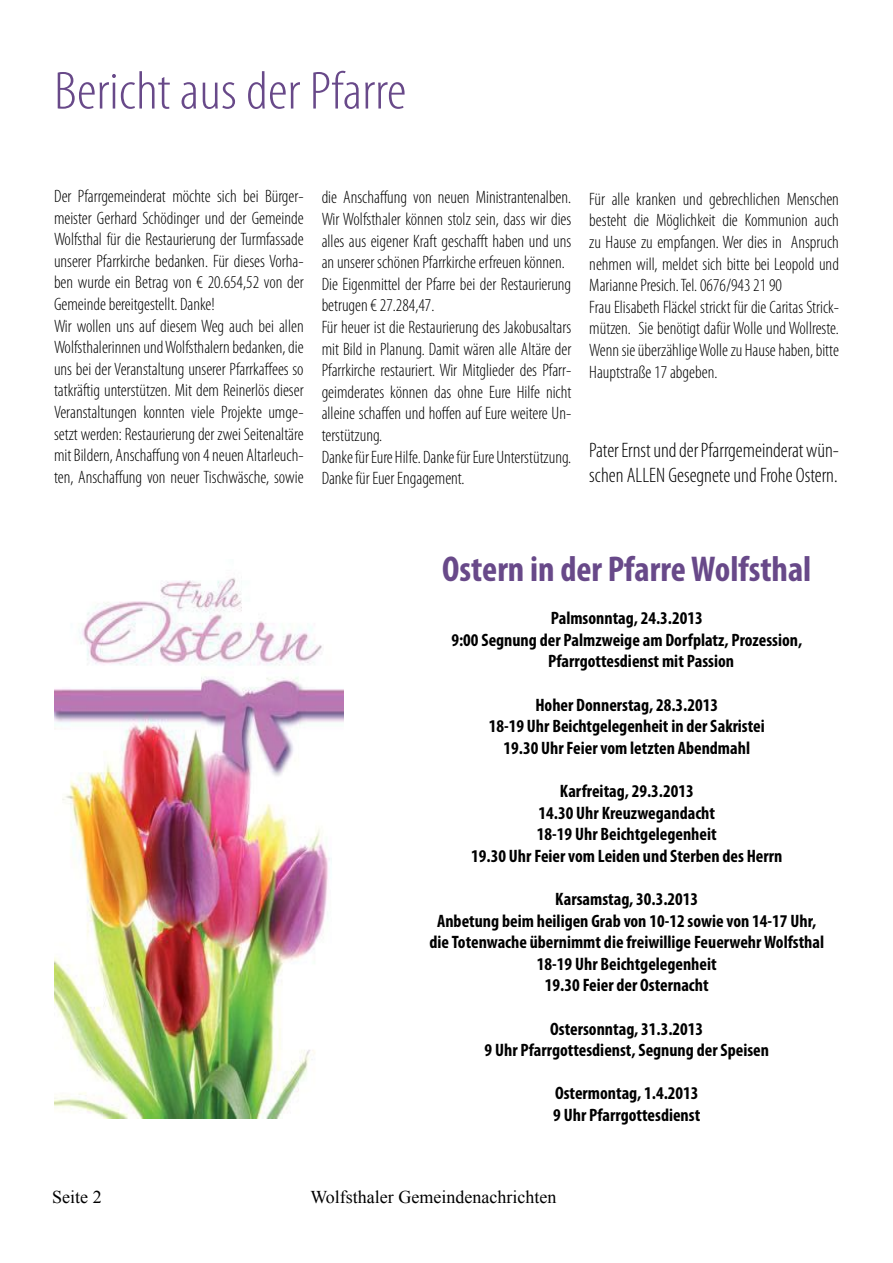
<style>
.page{position:relative;width:893px;height:1263px;background:#fff}
.page>*{position:absolute;margin:0;border:0;box-sizing:border-box;transform-origin:0 0}
.t1{font:300 condensed 54px "Myriad Pro";color:#684989;scale:1.1 1}
.t2{font:700 condensed 36px "Myriad Pro";color:#684989}
.t3{font:300 condensed 21px/25.2px "Myriad Pro";color:#000}
.t4{font:300 condensed 18px/21.6px "Myriad Pro";color:#000}
.t5{font:700 condensed 18px/21.6px "Myriad Pro";color:#000;text-align:center}
.t6{font:18px "Times New Roman";color:#000}
</style>
<div class="page">
<img style="left:54px;top:578px;width:289px;height:540px">
<h1 class="t1" style="left:54px;top:59px;width:322px">Bericht aus der Pfarre</h1>
<p class="t4" style="left:54px;top:185px;width:251px">Der Pfarrgemeinderat möchte sich bei Bürger&shy;meister Gerhard Schödinger und der Gemeinde Wolfsthal für die Restaurierung der Turmfassade unserer Pfarrkirche bedanken. Für dieses Vorha&shy;ben wurde ein Betrag von € 20.654,52 von der Gemeinde bereitgestellt. Danke!<br>Wir wollen uns auf diesem Weg auch bei allen Wolfsthalerinnen und Wolfsthalern bedanken, die uns bei der Veranstaltung unserer Pfarrkaffees so tatkräftig unterstützen. Mit dem Reinerlös dieser Veranstaltungen konnten viele Projekte umge&shy;setzt werden: Restaurierung der zwei Seitenaltäre mit Bildern, Anschaffung von 4 neuen Altarleuch&shy;ten, Anschaffung von neuer Tischwäsche, sowie</p>
<p class="t4" style="left:322px;top:187px;width:251px">die Anschaffung von neuen Ministrantenalben.<br>Wir Wolfsthaler können stolz sein, dass wir dies alles aus eigener Kraft geschafft haben und uns an unserer schönen Pfarrkirche erfreuen können.<br>Die Eigenmittel der Pfarre bei der Restaurierung betrugen € 27.284,47.<br>Für heuer ist die Restaurierung des Jakobusaltars mit Bild in Planung. Damit wären alle Altäre der Pfarrkirche restauriert. Wir Mitglieder des Pfarr&shy;geimderates können das ohne Eure Hilfe nicht alleine schaffen und hoffen auf Eure weitere Un&shy;terstützung.<br>Danke für Eure Hilfe. Danke für Eure Unterstützung.<br>Danke für Euer Engagement.</p>
<p class="t4" style="left:589px;top:188px;width:251px">Für alle kranken und gebrechlichen Menschen besteht die Möglichkeit die Kommunion auch zu Hause zu empfangen. Wer dies in Anspruch nehmen will, meldet sich bitte bei Leopold und Marianne Presich. Tel. 0676/943 21 90<br>Frau Elisabeth Fläckel strickt für die Caritas Strick&shy;mützen. Sie benötigt dafür Wolle und Wollreste.<br>Wenn sie überzählige Wolle zu Hause haben, bitte Hauptstraße 17 abgeben.</p>
<p class="t3" style="left:589px;top:437px;width:251px">Pater Ernst und der Pfarrgemeinderat wün&shy;schen ALLEN Gesegnete und Frohe Ostern.</p>
<h2 class="t2" style="left:442px;top:546px;width:371px">Ostern in der Pfarre Wolfsthal</h2>
<p class="t5" style="left:551px;top:607px;width:154px">Palmsonntag, 24.3.2013</p>
<p class="t5" style="left:451px;top:628px;width:352px">9:00 Segnung der Palmzweige am Dorfplatz, Prozession,</p>
<p class="t5" style="left:548px;top:650px;width:187px">Pfarrgottesdienst mit Passion</p>
<p class="t5" style="left:489px;top:693px;width:278px">Hoher Donnerstag, 28.3.2013<br>18-19 Uhr Beichtgelegenheit in der Sakristei<br>19.30 Uhr Feier vom letzten Abendmahl</p>
<p class="t5" style="left:471px;top:780px;width:313px">Karfreitag, 29.3.2013<br>14.30 Uhr Kreuzwegandacht<br>18-19 Uhr Beichtgelegenheit<br>19.30 Uhr Feier vom Leiden und Sterben des Herrn</p>
<p class="t5" style="left:429px;top:888px;width:396px">Karsamstag, 30.3.2013<br>Anbetung beim heiligen Grab von 10-12 sowie von 14-17 Uhr, die Totenwache übernimmt die freiwillige Feuerwehr Wolfsthal 18-19 Uhr Beichtgelegenheit<br>19.30 Feier der Osternacht</p>
<p class="t5" style="left:485px;top:1017px;width:286px">Ostersonntag, 31.3.2013<br>9 Uhr Pfarrgottesdienst, Segnung der Speisen</p>
<p class="t5" style="left:553px;top:1082px;width:148px;text-align:left">Ostermontag, 1.4.2013<br>9 Uhr Pfarrgottesdienst</p>
<p class="t6" style="left:52px;top:1185px;width:37px">Seite</p>
<p class="t6" style="left:310px;top:1185px;width:247px">Wolfsthaler Gemeindenachrichten</p>
</div>
